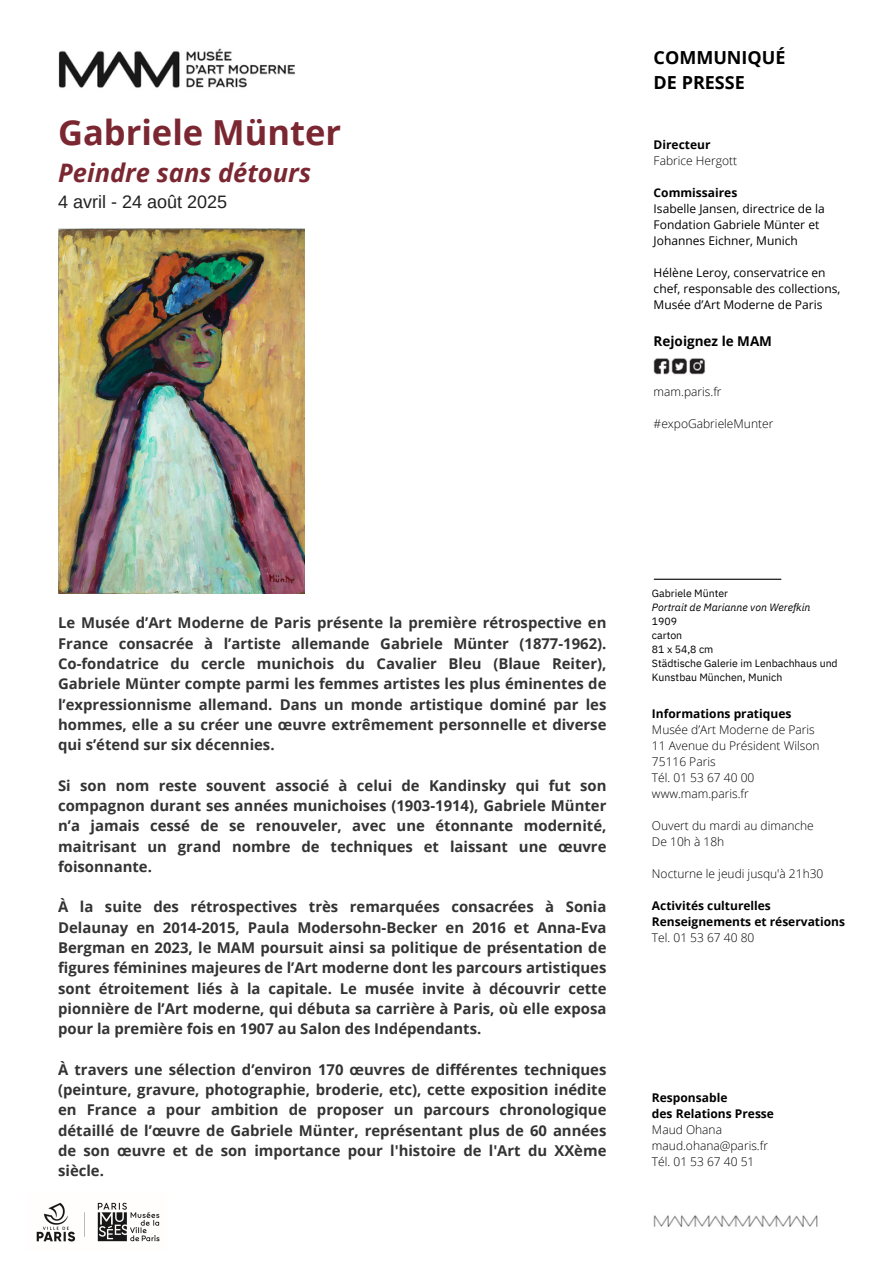
<style>
.page{position:relative;width:894px;height:1264px;background:#fff}
.page>*{position:absolute;margin:0;border:0;box-sizing:border-box;transform-origin:0 0}
.t1{font:700 34.5px "Open Sans";color:#7b2731}
.t2{font:italic 700 25.5px "Open Sans";color:#7b2731}
.t3{font:700 18px/25px "Open Sans";color:#000}
.t4{font:18px "Arimo";color:#212121}
.t5{font:700 14.85px/20.2px "Open Sans";color:#000;text-align:justify}
.t6{font:700 13.5px "Open Sans";color:#000}
.t7{font:300 12px/16px "Open Sans";color:#000}
.t8{font:12px/16px "Open Sans";color:#000}
.t9{font:700 12px/16px "Open Sans";color:#000}
.t10{font:10.5px/14px "IBM Plex Sans";color:#000}
.t11{font:italic 10.5px "IBM Plex Sans";color:#000}
.s1{font-weight:700}
</style>
<div class="page">
<img style="left:58px;top:48px;width:237px;height:40px">
<img style="left:653px;top:1215px;width:165px;height:12px">
<hr style="left:654px;top:578px;width:126px;height:2px;background:#000">
<img style="left:653px;top:358px;width:52px;height:16px">
<img style="left:58px;top:229px;width:246px;height:364px">
<img style="left:36px;top:1202px;width:124px;height:40px">
<h4 class="t1" style="left:58px;top:108px;width:284px">Gabriele Münter</h4>
<h4 class="t2" style="left:58px;top:155px;width:254px">Peindre sans détours</h4>
<p class="t4" style="left:58px;top:192px;width:170px">4 avril - 24 août 2025</p>
<p class="t3" style="left:653px;top:44px;width:133px">COMMUNIQUÉ<br>DE PRESSE</p>
<h4 class="t7" style="left:653px;top:136px;width:85px"><span class="s1">Directeur<br></span>Fabrice Hergott</h4>
<h4 class="t8" style="left:653px;top:184px;width:173px"><span class="s1">Commissaires<br></span>Isabelle Jansen, directrice de la<br>Fondation Gabriele Münter et<br>Johannes Eichner, Munich</h4>
<h4 class="t8" style="left:653px;top:264px;width:188px">Hélène Leroy, conservatrice en chef, responsable des collections,<br>Musée d’Art Moderne de Paris</h4>
<p class="t6" style="left:653px;top:331px;width:120px">Rejoignez le MAM</p>
<h1 class="t7" style="left:653px;top:383px;width:69px">mam.paris.fr</h1>
<h3 class="t7" style="left:653px;top:415px;width:121px">#expoGabrieleMunter</h3>
<p class="t5" style="left:58px;top:612px;width:549px">Le Musée d’Art Moderne de Paris présente la première rétrospective en France consacrée à l’artiste allemande Gabriele Münter (1877-1962).<br>Co-fondatrice du cercle munichois du Cavalier Bleu (Blaue Reiter), Gabriele Münter compte parmi les femmes artistes les plus éminentes de l’expressionnisme allemand. Dans un monde artistique dominé par les hommes, elle a su créer une œuvre extrêmement personnelle et diverse qui s’étend sur six décennies.</p>
<p class="t5" style="left:58px;top:774px;width:549px">Si son nom reste souvent associé à celui de Kandinsky qui fut son compagnon durant ses années munichoises (1903-1914), Gabriele Münter n’a jamais cessé de se renouveler, avec une étonnante modernité, maitrisant un grand nombre de techniques et laissant une œuvre foisonnante.</p>
<p class="t5" style="left:58px;top:896px;width:549px">À la suite des rétrospectives très remarquées consacrées à Sonia Delaunay en 2014-2015, Paula Modersohn-Becker en 2016 et Anna-Eva Bergman en 2023, le MAM poursuit ainsi sa politique de présentation de figures féminines majeures de l’Art moderne dont les parcours artistiques sont étroitement liés à la capitale. Le musée invite à découvrir cette pionnière de l’Art moderne, qui débuta sa carrière à Paris, où elle exposa pour la première fois en 1907 au Salon des Indépendants.</p>
<p class="t5" style="left:58px;top:1058px;width:549px">À travers une sélection d’environ 170 œuvres de différentes techniques (peinture, gravure, photographie, broderie, etc), cette exposition inédite en France a pour ambition de proposer un parcours chronologique détaillé de l’œuvre de Gabriele Münter, représentant plus de 60 années de son œuvre et de son importance pour l'histoire de l'Art du XXème siècle.</p>
<h4 class="t10" style="left:651px;top:586px;width:77px">Gabriele Münter</h4>
<h5 class="t11" style="left:651px;top:600px;width:160px">Portrait de Marianne von Werefkin</h5>
<h5 class="t10" style="left:651px;top:614px;width:27px">1909</h5>
<p class="t10" style="left:651px;top:628px;width:32px">carton</p>
<p class="t10" style="left:651px;top:642px;width:63px">81 x 54,8 cm</p>
<p class="t10" style="left:651px;top:656px;width:187px">Städtische Galerie im Lenbachhaus und<br>Kunstbau München, Munich</p>
<h2 class="t7" style="left:651px;top:705px;width:169px"><span class="s1">Informations pratiques<br></span>Musée d’Art Moderne de Paris<br>11 Avenue du Président Wilson<br>75116 Paris<br>Tél. 01 53 67 40 00</h2>
<h5 class="t7" style="left:651px;top:785px;width:98px">www.mam.paris.fr</h5>
<h5 class="t7" style="left:651px;top:817px;width:163px">Ouvert du mardi au dimanche<br>De 10h à 18h</h5>
<h5 class="t7" style="left:651px;top:865px;width:173px">Nocturne le jeudi jusqu'à 21h30</h5>
<h5 class="t9" style="left:651px;top:897px;width:194px">Activités culturelles<br>Renseignements et réservations</h5>
<h5 class="t7" style="left:651px;top:929px;width:104px">Tel. 01 53 67 40 80</h5>
<h5 class="t9" style="left:651px;top:1089px;width:123px">Responsable<br>des Relations Presse</h5>
<h5 class="t7" style="left:651px;top:1121px;width:118px">Maud Ohana maud.ohana@paris.fr<br>Tél. 01 53 67 40 51</h5>
</div>
